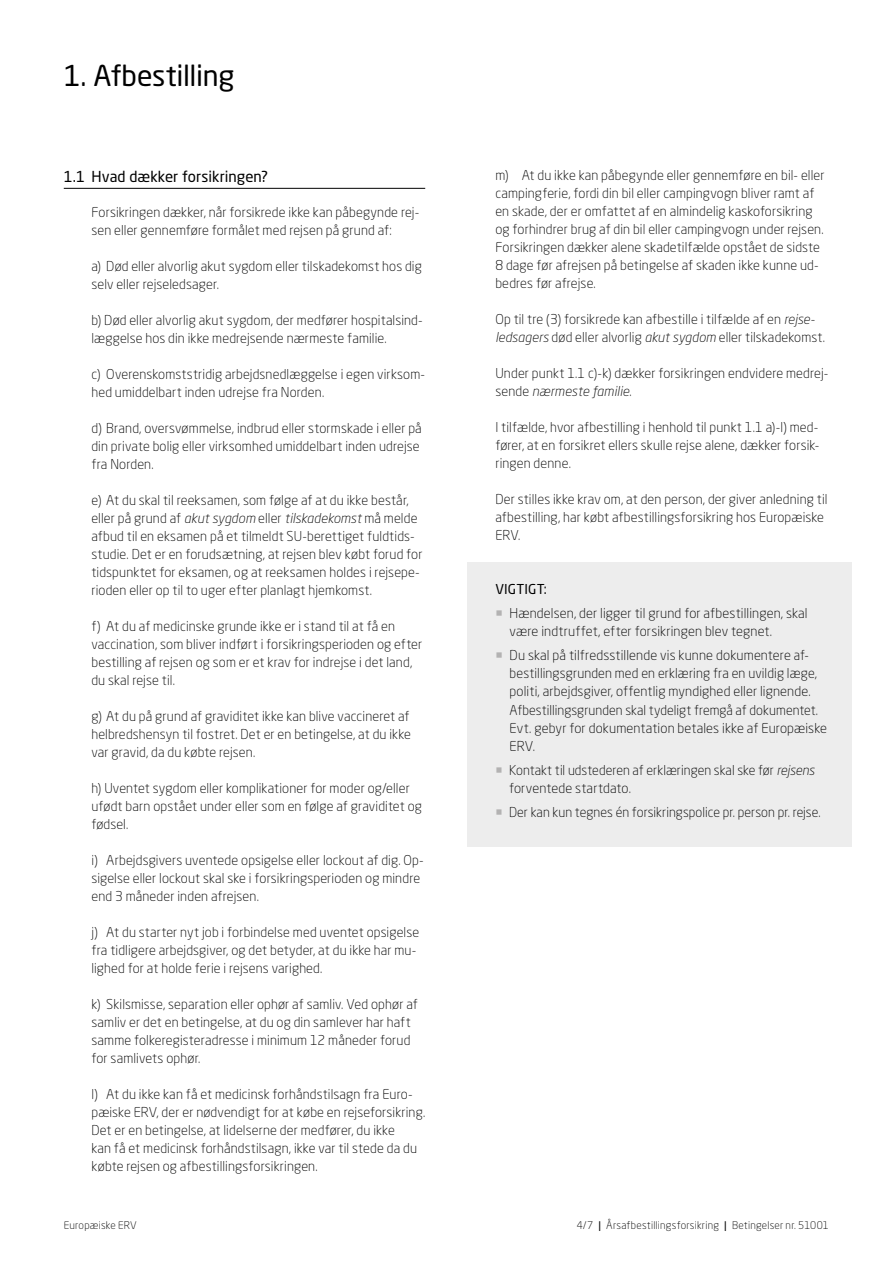
<style>
.page{position:relative;width:893px;height:1263px;background:#fff}
.page>*{position:absolute;margin:0;border:0;box-sizing:border-box;transform-origin:0 0}
.t1{font:28.5px "Neo Sans W1 G";letter-spacing:-.01em;color:#000}
.t2{font:15px "Neo Sans W1 G";letter-spacing:.005em;color:#000}
.t3{font:300 13.5px/18px "Neo Sans W1 G";letter-spacing:.01em;color:#000}
.t4{font:italic 300 13.5px "Neo Sans Pro";letter-spacing:.01em;color:#000}
.t5{font:13.5px "Neo Sans W1 G";letter-spacing:.015em;color:#000}
.t6{font:300 10.5px "Neo Sans W1 G";letter-spacing:.02em;color:#000}
.s1{font-family:"Neo Sans Pro";font-style:italic}
.s2{font-family:"Neo Sans W1 G";font-style:normal}
.s3{color:#b3b2b2}
.s4{font-weight:400}
</style>
<div class="page">
<div style="left:468px;top:563px;width:384px;height:284px;background:#ededed"></div>
<hr style="left:64px;top:188px;width:361px;height:1px;background:#000">
<h1 class="t1" style="left:64px;top:58px;width:172px">1. Afbestilling</h1>
<p class="t2" style="left:64px;top:167px;width:206px">1.1 Hvad dækker forsikringen?</p>
<p class="t3" style="left:91px;top:202px;width:329px">Forsikringen dækker, når forsikrede ikke kan påbegynde rej&shy;sen eller gennemføre formålet med rejsen på grund af:</p>
<p class="t3" style="left:91px;top:256px;width:332px">a) Død eller alvorlig akut sygdom eller tilskadekomst hos dig selv eller rejseledsager.</p>
<p class="t3" style="left:91px;top:310px;width:333px">b) Død eller alvorlig akut sygdom, der medfører hospitalsind&shy;læggelse hos din ikke medrejsende nærmeste familie.</p>
<p class="t3" style="left:91px;top:364px;width:335px">c) Overenskomststridig arbejdsnedlæggelse i egen virksom&shy;hed umiddelbart inden udrejse fra Norden.</p>
<p class="t3" style="left:91px;top:418px;width:332px">d) Brand, oversvømmelse, indbrud eller stormskade i eller på din private bolig eller virksomhed umiddelbart inden udrejse fra Norden.</p>
<p class="t3" style="left:91px;top:490px;width:333px">e) At du skal til reeksamen, som følge af at du ikke består, eller på grund af <span class="s1">akut sygdom</span> eller <span class="s1">tilskadekomst</span> må melde afbud til en eksamen på et tilmeldt SU-berettiget fuldtids&shy;studie. Det er en forudsætning, at rejsen blev købt forud for tidspunktet for eksamen, og at reeksamen holdes i rejsepe&shy;rioden eller op til to uger efter planlagt hjemkomst.</p>
<p class="t3" style="left:91px;top:616px;width:332px">f) At du af medicinske grunde ikke er i stand til at få en vaccination, som bliver indført i forsikringsperioden og efter bestilling af rejsen og som er et krav for indrejse i det land, du skal rejse til.</p>
<p class="t3" style="left:91px;top:706px;width:321px;text-align:justify">g) At du på grund af graviditet ikke kan blive vaccineret af helbredshensyn til fostret. Det er en betingelse, at du ikke var gravid, da du købte rejsen.</p>
<p class="t3" style="left:91px;top:778px;width:332px">h) Uventet sygdom eller komplikationer for moder og/eller ufødt barn opstået under eller som en følge af graviditet og fødsel.</p>
<p class="t3" style="left:91px;top:850px;width:334px">i) Arbejdsgivers uventede opsigelse eller lockout af dig. Op&shy;sigelse eller lockout skal ske i forsikringsperioden og mindre end 3 måneder inden afrejsen.</p>
<p class="t3" style="left:91px;top:922px;width:329px">j) At du starter nyt job i forbindelse med uventet opsigelse fra tidligere arbejdsgiver, og det betyder, at du ikke har mu&shy;lighed for at holde ferie i rejsens varighed.</p>
<p class="t3" style="left:91px;top:994px;width:328px">k) Skilsmisse, separation eller ophør af samliv. Ved ophør af samliv er det en betingelse, at du og din samlever har haft samme folkeregisteradresse i minimum 12 måneder forud for samlivets ophør.</p>
<p class="t3" style="left:91px;top:1084px;width:335px">l) At du ikke kan få et medicinsk forhåndstilsagn fra Euro&shy;pæiske ERV, der er nødvendigt for at købe en rejseforsikring.<br>Det er en betingelse, at lidelserne der medfører, du ikke<br>kan få et medicinsk forhåndstilsagn, ikke var til stede da du købte rejsen og afbestillingsforsikringen.</p>
<p class="t3" style="left:495px;top:166px;width:331px">m) At du ikke kan påbegynde eller gennemføre en bil- eller campingferie, fordi din bil eller campingvogn bliver ramt af en skade, der er omfattet af en almindelig kaskoforsikring og forhindrer brug af din bil eller campingvogn under rejsen.<br>Forsikringen dækker alene skadetilfælde opstået de sidste 8 dage før afrejsen på betingelse af skaden ikke kunne ud&shy;bedres før afrejse.</p>
<p class="t3" style="left:495px;top:310px;width:331px">Op til tre (3) forsikrede kan afbestille i tilfælde af en <span class="s1">rejse&shy;ledsagers</span> død eller alvorlig <span class="s1">akut sygdom</span> eller tilskadekomst.</p>
<p class="t3" style="left:495px;top:364px;width:335px">Under punkt 1.1 c)-k) dækker forsikringen endvidere medrej-</p>
<p class="t4" style="left:495px;top:383px;width:138px"><span class="s2">sende</span> nærmeste familie<span class="s2">.</span></p>
<p class="t3" style="left:495px;top:418px;width:326px;text-align:justify">I tilfælde, hvor afbestilling i henhold til punkt 1.1 a)-l) med&shy;fører, at en forsikret ellers skulle rejse alene, dækker forsik&shy;ringen denne.</p>
<p class="t3" style="left:495px;top:490px;width:334px">Der stilles ikke krav om, at den person, der giver anledning til afbestilling, har købt afbestillingsforsikring hos Europæiske<br>ERV.</p>
<p class="t5" style="left:495px;top:581px;width:53px">VIGTIGT:</p>
<p class="t3" style="left:510px;top:604px;width:300px;text-indent:-14px"><span class="s3">○</span> Hændelsen, der ligger til grund for afbestillingen, skal være indtruffet, efter forsikringen blev tegnet.</p>
<p class="t3" style="left:510px;top:646px;width:319px;text-indent:-14px"><span class="s3">○</span> Du skal på tilfredsstillende vis kunne dokumentere af&shy;bestillingsgrunden med en erklæring fra en uvildig læge, politi, arbejdsgiver, offentlig myndighed eller lignende.<br>Afbestillingsgrunden skal tydeligt fremgå af dokumentet.<br>Evt. gebyr for dokumentation betales ikke af Europæiske ERV.</p>
<p class="t3" style="left:509px;top:760px;width:307px;text-indent:-14px"><span class="s3">○</span> Kontakt til udstederen af erklæringen skal ske før <span class="s1">rejsens </span>forventede startdato.</p>
<p class="t3" style="left:495px;top:802px;width:327px"><span class="s3">○</span> Der kan kun tegnes én forsikringspolice pr. person pr. rejse.</p>
<p class="t6" style="left:64px;top:1219px;width:75px">Europæiske ERV</p>
<p class="t6" style="left:577px;top:1219px;width:254px">4/7 <span class="s4">|</span> Årsafbestillingsforsikring <span class="s4">|</span> Betingelser nr. 51001</p>
</div>
